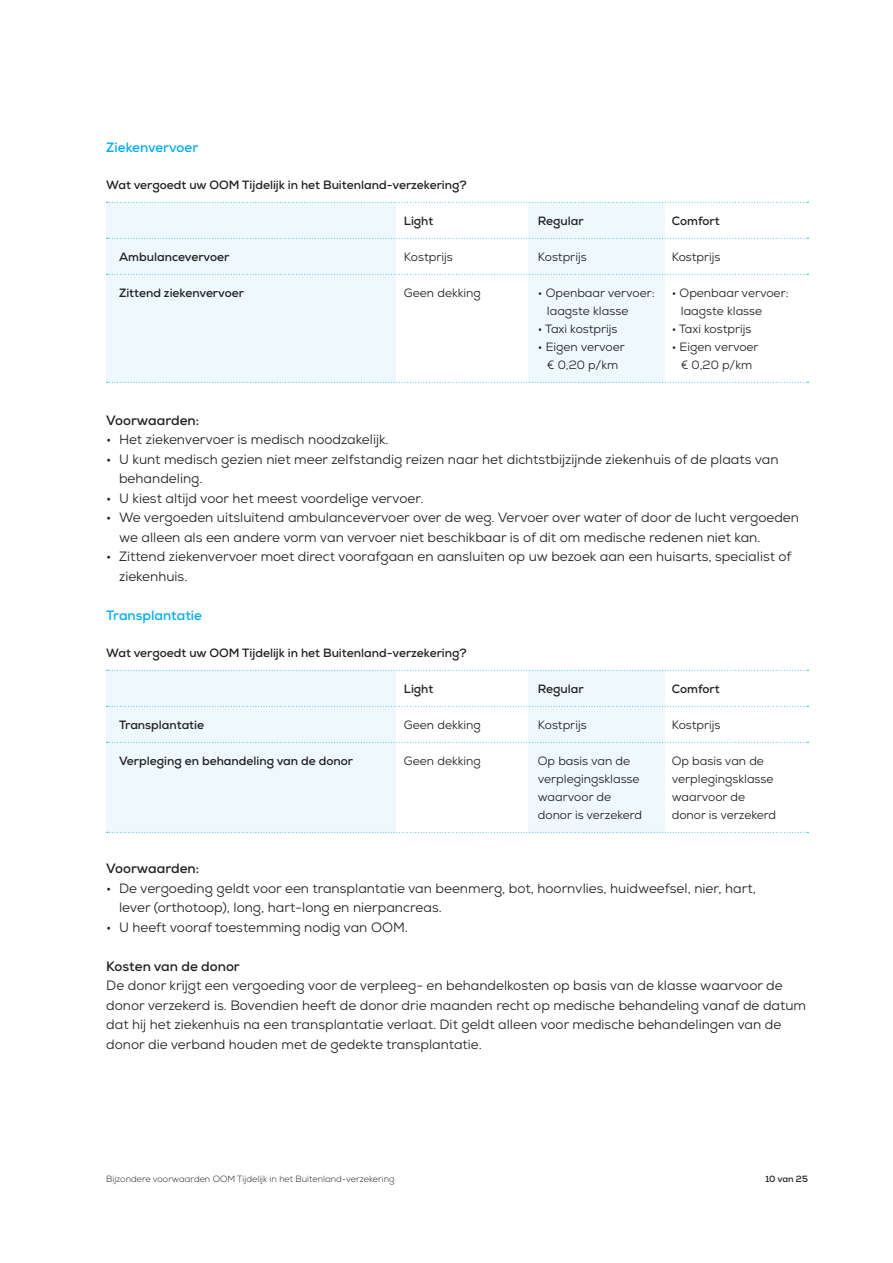
<style>
.page{position:relative;width:893px;height:1263px;background:#fff}
.page>*{position:absolute;margin:0;border:0;box-sizing:border-box;transform-origin:0 0}
.t1{font:13.5px/19.5px "Nexa";color:#221f1f}
.t2{font:700 13.5px "Nexa";color:#221f1f}
.t3{font:700 13.5px "Nexa";color:#00adef}
.t4{font:12px "Nexa";color:#221f1f}
.t5{font:700 12px "Nexa";color:#221f1f}
.t6{font:300 9px "Nexa";color:#221f1f}
.t7{font:700 9px "Nexa";color:#221f1f}
</style>
<div class="page">
<div style="left:528px;top:202px;width:136px;height:180px;background:#eef8fd"></div>
<div style="left:528px;top:670px;width:136px;height:162px;background:#eef8fd"></div>
<div style="left:107px;top:202px;width:289px;height:180px;background:#eef8fd"></div>
<div style="left:107px;top:670px;width:289px;height:162px;background:#eef8fd"></div>
<svg style="left:107px;top:202px;width:701px;height:1px"></svg>
<svg style="left:107px;top:238px;width:701px;height:1px"></svg>
<svg style="left:107px;top:274px;width:701px;height:1px"></svg>
<svg style="left:107px;top:382px;width:701px;height:1px"></svg>
<svg style="left:107px;top:670px;width:701px;height:1px"></svg>
<svg style="left:107px;top:706px;width:701px;height:1px"></svg>
<svg style="left:107px;top:742px;width:701px;height:1px"></svg>
<svg style="left:107px;top:832px;width:701px;height:1px"></svg>
<p class="t3" style="left:106px;top:140px;width:94px">Ziekenvervoer</p>
<p class="t5" style="left:106px;top:179px;width:362px">Wat vergoedt uw OOM Tijdelijk in het Buitenland-verzekering?</p>
<p class="t5" style="left:404px;top:215px;width:31px">Light</p>
<p class="t5" style="left:538px;top:215px;width:47px">Regular</p>
<p class="t5" style="left:672px;top:215px;width:49px">Comfort</p>
<p class="t5" style="left:119px;top:251px;width:112px">Ambulancevervoer</p>
<p class="t4" style="left:404px;top:251px;width:50px">Kostprijs</p>
<p class="t4" style="left:538px;top:251px;width:50px">Kostprijs</p>
<p class="t4" style="left:672px;top:251px;width:50px">Kostprijs</p>
<p class="t5" style="left:119px;top:287px;width:127px">Zittend ziekenvervoer</p>
<p class="t4" style="left:404px;top:287px;width:78px">Geen dekking</p>
<p class="t4" style="left:538px;top:287px;width:118px">• Openbaar vervoer:</p>
<p class="t4" style="left:672px;top:287px;width:118px">• Openbaar vervoer:</p>
<p class="t4" style="left:547px;top:305px;width:83px">laagste klasse</p>
<p class="t4" style="left:681px;top:305px;width:83px">laagste klasse</p>
<p class="t4" style="left:538px;top:323px;width:81px">• Taxi kostprijs</p>
<p class="t4" style="left:672px;top:323px;width:81px">• Taxi kostprijs</p>
<p class="t4" style="left:538px;top:341px;width:88px">• Eigen vervoer</p>
<p class="t4" style="left:672px;top:341px;width:88px">• Eigen vervoer</p>
<p class="t4" style="left:547px;top:359px;width:73px">€ 0,20 p/km</p>
<p class="t4" style="left:681px;top:359px;width:73px">€ 0,20 p/km</p>
<p class="t2" style="left:106px;top:413px;width:95px">Voorwaarden:</p>
<p class="t1" style="left:106px;top:431px;width:284px">• Het ziekenvervoer is medisch noodzakelijk.</p>
<p class="t1" style="left:119px;top:450px;width:661px;text-indent:-13px">• U kunt medisch gezien niet meer zelfstandig reizen naar het dichtstbijzijnde ziekenhuis of de plaats van behandeling.</p>
<p class="t1" style="left:106px;top:489px;width:319px">• U kiest altijd voor het meest voordelige vervoer.</p>
<p class="t1" style="left:119px;top:509px;width:681px;text-indent:-13px">• We vergoeden uitsluitend ambulancevervoer over de weg. Vervoer over water of door de lucht vergoeden we alleen als een andere vorm van vervoer niet beschikbaar is of dit om medische redenen niet kan.</p>
<p class="t1" style="left:119px;top:548px;width:674px;text-indent:-13px">• Zittend ziekenvervoer moet direct voorafgaan en aansluiten op uw bezoek aan een huisarts, specialist of ziekenhuis.</p>
<p class="t3" style="left:106px;top:608px;width:97px">Transplantatie</p>
<p class="t5" style="left:106px;top:647px;width:362px">Wat vergoedt uw OOM Tijdelijk in het Buitenland-verzekering?</p>
<p class="t5" style="left:404px;top:683px;width:31px">Light</p>
<p class="t5" style="left:538px;top:683px;width:47px">Regular</p>
<p class="t5" style="left:672px;top:683px;width:49px">Comfort</p>
<p class="t5" style="left:119px;top:719px;width:87px">Transplantatie</p>
<p class="t4" style="left:404px;top:719px;width:78px">Geen dekking</p>
<p class="t4" style="left:538px;top:719px;width:50px">Kostprijs</p>
<p class="t4" style="left:672px;top:719px;width:50px">Kostprijs</p>
<p class="t5" style="left:119px;top:755px;width:236px">Verpleging en behandeling van de donor</p>
<p class="t4" style="left:404px;top:755px;width:78px">Geen dekking</p>
<p class="t4" style="left:538px;top:755px;width:94px">Op basis van de</p>
<p class="t4" style="left:672px;top:755px;width:94px">Op basis van de</p>
<p class="t4" style="left:538px;top:773px;width:103px">verplegingsklasse</p>
<p class="t4" style="left:672px;top:773px;width:103px">verplegingsklasse</p>
<p class="t4" style="left:538px;top:791px;width:75px">waarvoor de</p>
<p class="t4" style="left:672px;top:791px;width:75px">waarvoor de</p>
<p class="t4" style="left:538px;top:809px;width:106px">donor is verzekerd</p>
<p class="t4" style="left:672px;top:809px;width:106px">donor is verzekerd</p>
<p class="t2" style="left:106px;top:862px;width:95px">Voorwaarden:</p>
<p class="t1" style="left:119px;top:879px;width:638px;text-indent:-13px">• De vergoeding geldt voor een transplantatie van beenmerg, bot, hoornvlies, huidweefsel, nier, hart, lever (orthotoop), long, hart-long en nierpancreas.</p>
<p class="t1" style="left:106px;top:918px;width:303px">• U heeft vooraf toestemming nodig van OOM.</p>
<p class="t2" style="left:106px;top:959px;width:135px">Kosten van de donor</p>
<p class="t1" style="left:106px;top:977px;width:701px">De donor krijgt een vergoeding voor de verpleeg- en behandelkosten op basis van de klasse waarvoor de donor verzekerd is. Bovendien heeft de donor drie maanden recht op medische behandeling vanaf de datum dat hij het ziekenhuis na een transplantatie verlaat. Dit geldt alleen voor medische behandelingen van de donor die verband houden met de gedekte transplantatie.</p>
<p class="t6" style="left:106px;top:1176px;width:290px">Bijzondere voorwaarden OOM Tijdelijk in het Buitenland-verzekering</p>
<p class="t7" style="left:765px;top:1175px;width:44px">10 van 25</p>
</div>
